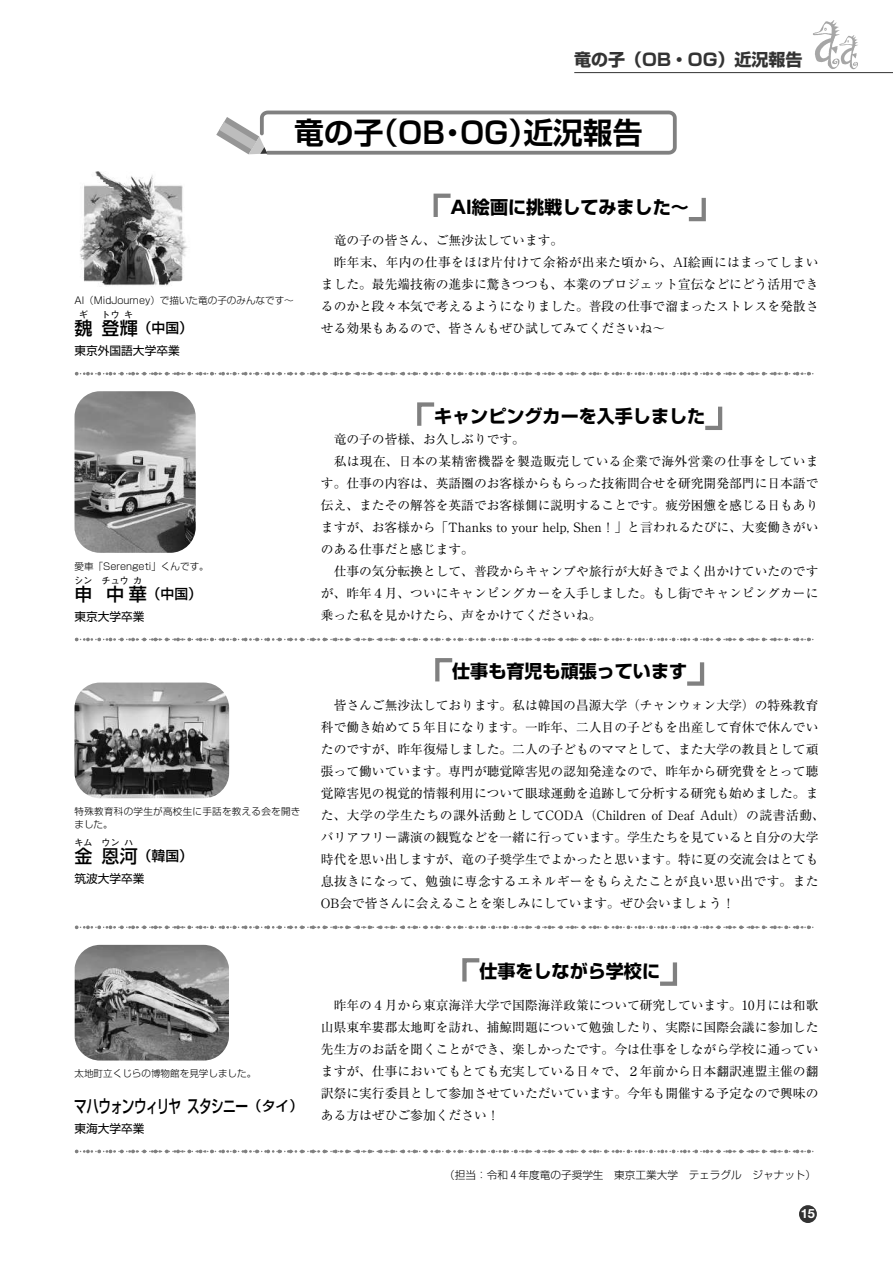
<style>
.page{position:relative;width:893px;height:1263px;background:#fff}
.page>*{position:absolute;margin:0;border:0;box-sizing:border-box;transform-origin:0 0}
.t1{font:700 29.7px "Shin Go Pr 6 De";color:#000}
.t2{font:700 18px "Shin Go Pr 6";color:#000}
.t3{font:500 18px "Shin Go Pr 6";letter-spacing:-.05em;color:#000;scale:.7 1}
.t4{font:500 18px "Shin Go Pr 6";letter-spacing:-.05em;color:#000}
.t5{font:700 16.95px "Shin Go Pr 6";color:#333}
.t6{font:500 13.8px "Shin Go Pr 6";color:#000}
.t7{font:12.75px/22px "Ryumin Pr 6";color:#000}
.t8{font:12.75px "Ryumin Pr 6";letter-spacing:.025em;color:#000}
.t9{font:12.75px "Ryumin Pr 6";letter-spacing:.03em;color:#000}
.t10{font:700 12.75px "Helvetica Neue LT Std";color:#fff}
.t11{font:11.7px "Shin Go Pr 6";color:#000}
.t12{font:300 10.65px "Shin Go Pr 6";color:#000}
.t13{font:300 9.6px "Shin Go Pr 6";color:#000}
.t14{font:300 9.6px/12.8px "Shin Go Pr 6";letter-spacing:.03em;color:#000}
.t15{font:500 9px "Shin Go Pr 6";color:#000}
</style>
<div class="page">
<div style="left:799px;top:1205px;width:18px;height:18px;background:#333;border-radius:50%"></div>
<svg style="left:813px;top:20px;width:45px;height:49px"></svg>
<hr style="left:574px;top:72px;width:319px;height:1px;background:#333">
<svg style="left:216px;top:111px;width:461px;height:44px"></svg>
<svg style="left:433px;top:193px;width:18px;height:24px"></svg>
<svg style="left:688px;top:197px;width:18px;height:25px"></svg>
<svg style="left:77px;top:372px;width:737px;height:4px"></svg>
<img style="left:80px;top:171px;width:108px;height:115px">
<svg style="left:417px;top:402px;width:18px;height:24px"></svg>
<svg style="left:705px;top:406px;width:18px;height:24px"></svg>
<svg style="left:77px;top:638px;width:737px;height:3px"></svg>
<img style="left:75px;top:391px;width:121px;height:162px">
<svg style="left:435px;top:658px;width:18px;height:24px"></svg>
<svg style="left:687px;top:662px;width:18px;height:24px"></svg>
<svg style="left:77px;top:925px;width:737px;height:4px"></svg>
<img style="left:75px;top:682px;width:154px;height:116px">
<svg style="left:462px;top:958px;width:18px;height:24px"></svg>
<svg style="left:660px;top:962px;width:18px;height:24px"></svg>
<svg style="left:77px;top:1149px;width:737px;height:4px"></svg>
<img style="left:75px;top:945px;width:154px;height:115px">
<h3 class="t5" style="left:574px;top:46px;width:230px">竜の子（OB・OG）近況報告</h3>
<h1 class="t1" style="left:294px;top:108px;width:350px">竜の子（OB・OG）近況報告</h1>
<h2 class="t2" style="left:451px;top:193px;width:240px">AI絵画に挑戦してみました〜</h2>
<p class="t7" style="left:334px;top:229px;width:231px">竜の子の皆さん、ご無沙汰しています。</p>
<p class="t8" style="left:334px;top:252px;width:486px">昨年末、年内の仕事をほぼ片付けて余裕が出来た頃から、AI絵画にはまってしまい</p>
<p class="t7" style="left:321px;top:273px;width:499px">ました。最先端技術の進歩に驚きつつも、本業のプロジェット宣伝などにどう活用でき</p>
<p class="t7" style="left:321px;top:295px;width:499px">るのかと段々本気で考えるようになりました。普段の仕事で溜まったストレスを発散さ</p>
<p class="t13" style="left:75px;top:292px;width:221px">AI（MidJourney）で描いた竜の子のみんなです〜</p>
<p class="t15" style="left:79px;top:307px;width:11px">ギ</p>
<p class="t15" style="left:102px;top:307px;width:20px">トウ</p>
<p class="t15" style="left:124px;top:307px;width:11px">キ</p>
<h2 class="t4" style="left:75px;top:313px;width:20px">魏</h2>
<p class="t7" style="left:321px;top:317px;width:346px">せる効果もあるので、皆さんもぜひ試してみてくださいね〜</p>
<h2 class="t4" style="left:102px;top:313px;width:38px">登輝</h2>
<p class="t6" style="left:138px;top:317px;width:57px">（中国）</p>
<p class="t11" style="left:75px;top:341px;width:107px">東京外国語大学卒業</p>
<p class="t13" style="left:75px;top:558px;width:136px">愛車「Serengeti」くんです。</p>
<p class="t15" style="left:75px;top:573px;width:20px">シン</p>
<h2 class="t4" style="left:75px;top:579px;width:20px">申</h2>
<p class="t15" style="left:102px;top:573px;width:29px">チュウ</p>
<p class="t15" style="left:133px;top:573px;width:11px">カ</p>
<h2 class="t4" style="left:106px;top:579px;width:42px">中華</h2>
<p class="t11" style="left:75px;top:606px;width:72px">東京大学卒業</p>
<p class="t6" style="left:147px;top:582px;width:57px">（中国）</p>
<p class="t14" style="left:75px;top:804px;width:227px">特殊教育科の学生が高校生に手話を教える会を開きました。</p>
<p class="t15" style="left:75px;top:835px;width:20px">キム</p>
<h2 class="t4" style="left:75px;top:841px;width:20px">金</h2>
<p class="t15" style="left:102px;top:835px;width:20px">ウン</p>
<p class="t15" style="left:124px;top:835px;width:11px">ハ</p>
<h2 class="t4" style="left:102px;top:841px;width:38px">恩河</h2>
<p class="t6" style="left:138px;top:845px;width:57px">（韓国）</p>
<p class="t11" style="left:75px;top:869px;width:72px">筑波大学卒業</p>
<p class="t13" style="left:75px;top:1066px;width:183px">太地町立くじらの博物館を見学しました。</p>
<h2 class="t3" style="left:74px;top:1091px;width:250px">マハウォンウィリヤ スタシニー</h2>
<p class="t11" style="left:75px;top:1118px;width:72px">東海大学卒業</p>
<p class="t6" style="left:248px;top:1094px;width:57px">（タイ）</p>
<h2 class="t2" style="left:434px;top:401px;width:273px">キャンピングカーを入手しました</h2>
<p class="t7" style="left:334px;top:427px;width:193px">竜の子の皆様、お久しぶりです。</p>
<p class="t9" style="left:334px;top:451px;width:486px">私は現在、日本の某精密機器を製造販売している企業で海外営業の仕事をしていま</p>
<p class="t7" style="left:321px;top:472px;width:499px">す。仕事の内容は、英語圏のお客様からもらった技術問合せを研究開発部門に日本語で</p>
<p class="t7" style="left:321px;top:494px;width:499px">伝え、またその解答を英語でお客様側に説明することです。疲労困憊を感じる日もあり</p>
<p class="t7" style="left:321px;top:516px;width:499px">ますが、お客様から「Thanks to your help, Shen！」と言われるたびに、大変働きがい</p>
<p class="t7" style="left:321px;top:538px;width:155px">のある仕事だと感じます。</p>
<p class="t7" style="left:334px;top:560px;width:486px">仕事の気分転換として、普段からキャンプや旅行が大好きでよく出かけていたのです</p>
<p class="t7" style="left:321px;top:582px;width:499px">が、昨年4月、ついにキャンピングカーを入手しました。もし街でキャンピングカーに</p>
<p class="t7" style="left:321px;top:604px;width:282px">乗った私を見かけたら、声をかけてくださいね。</p>
<h2 class="t2" style="left:452px;top:657px;width:236px">仕事も育児も頑張っています</h2>
<p class="t7" style="left:321px;top:693px;width:505px;text-indent:13px">皆さんご無沙汰しております。私は韓国の昌源大学（チャンウォン大学）の特殊教育科で働き始めて5年目になります。一昨年、二人目の子どもを出産して育休で休んでいたのですが、昨年復帰しました。二人の子どものママとして、また大学の教員として頑張って働いています。専門が聴覚障害児の認知発達なので、昨年から研究費をとって聴覚障害児の視覚的情報利用について眼球運動を追跡して分析する研究も始めました。また、大学の学生たちの課外活動としてCODA（Children of Deaf Adult）の読書活動、バリアフリー講演の観覧などを一緒に行っています。学生たちを見ていると自分の大学時代を思い出しますが、竜の子奨学生でよかったと思います。特に夏の交流会はとても息抜きになって、勉強に専念するエネルギーをもらえたことが良い思い出です。またOB会で皆さんに会えることを楽しみにしています。ぜひ会いましょう！</p>
<h2 class="t2" style="left:479px;top:957px;width:182px">仕事をしながら学校に</h2>
<p class="t7" style="left:321px;top:993px;width:499px;text-align:justify;text-indent:13px">昨年の4月から東京海洋大学で国際海洋政策について研究しています。10月には和歌山県東牟婁郡太地町を訪れ、捕鯨問題について勉強したり、実際に国際会議に参加した先生方のお話を聞くことができ、楽しかったです。今は仕事をしながら学校に通っていますが、仕事においてもとても充実している日々で、2年前から日本翻訳連盟主催の翻訳祭に実行委員として参加させていただいています。今年も開催する予定なので興味の</p>
<p class="t7" style="left:321px;top:1103px;width:180px">ある方はぜひご参加ください！</p>
<p class="t12" style="left:444px;top:1166px;width:373px">（担当：令和 4 年度竜の子奨学生　東京工業大学　テェラグル　ジャナット）</p>
<p class="t10" style="left:801px;top:1206px;width:16px">15</p>
</div>
